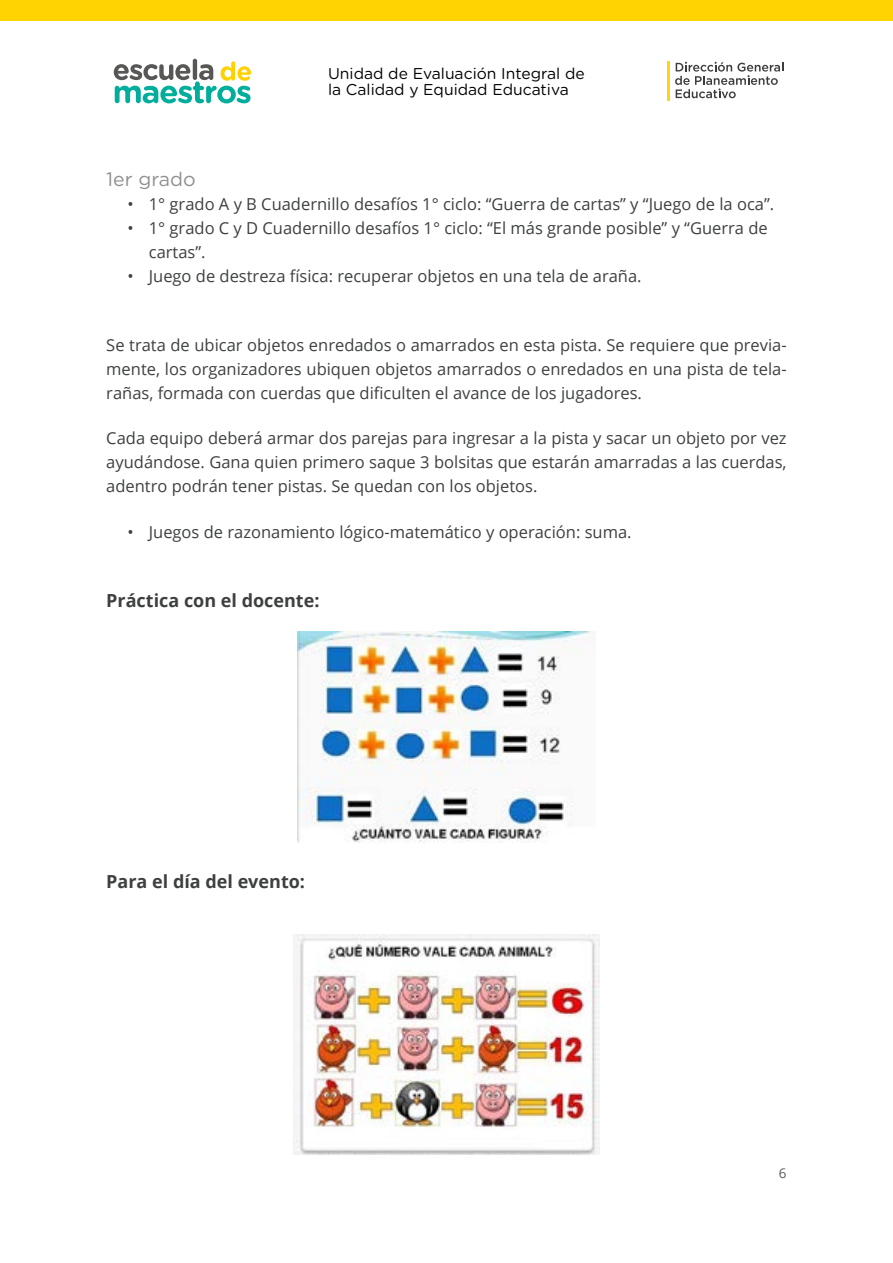
<style>
.page{position:relative;width:893px;height:1263px;background:#fff}
.page>*{position:absolute;margin:0;border:0;box-sizing:border-box;transform-origin:0 0}
.t1{font:19.5px "Gotham Rounded";color:#8f9091}
.t2{font:700 18px "Open Sans";color:#3e4040}
.t3{font:16.5px/24px "Open Sans";color:#3e4040;text-align:justify}
.t4{font:15.6px/16.2px "Gotham Rounded";color:#000}
.t5{font:13.5px "Open Sans";color:#5a5c5c}
</style>
<div class="page">
<div style="left:0;top:0;width:893px;height:21px;background:#ffd300"></div>
<hr style="left:193px;top:59px;width:4px;height:21px;background:#575756;border-radius:2px">
<svg style="left:114px;top:61px;width:137px;height:42px"></svg>
<hr style="left:668px;top:61px;width:2px;height:40px;background:#fdd315">
<svg style="left:675px;top:62px;width:108px;height:36px"></svg>
<img style="left:297px;top:632px;width:299px;height:210px">
<img style="left:293px;top:934px;width:307px;height:220px">
<p class="t4" style="left:328px;top:64px;width:258px">Unidad de Evaluación Integral de la Calidad y Equidad Educativa</p>
<p class="t1" style="left:106px;top:165px;width:91px">1er grado</p>
<p class="t3" style="left:128px;top:191px;width:648px">• 1° grado A y B Cuadernillo desafíos 1° ciclo: “Guerra de cartas” y “Juego de la oca”.</p>
<p class="t3" style="left:149px;top:215px;width:620px;text-indent:-21px">• 1° grado C y D Cuadernillo desafíos 1° ciclo: “El más grande posible” y “Guerra de cartas”.</p>
<p class="t3" style="left:128px;top:263px;width:516px">• Juego de destreza física: recuperar objetos en una tela de araña.</p>
<p class="t3" style="left:106px;top:333px;width:682px">Se trata de ubicar objetos enredados o amarrados en esta pista. Se requiere que previa&shy;mente, los organizadores ubiquen objetos amarrados o enredados en una pista de tela&shy;rañas, formada con cuerdas que dificulten el avance de los jugadores.</p>
<p class="t3" style="left:106px;top:426px;width:682px">Cada equipo deberá armar dos parejas para ingresar a la pista y sacar un objeto por vez ayudándose. Gana quien primero saque 3 bolsitas que estarán amarradas a las cuerdas, adentro podrán tener pistas. Se quedan con los objetos.</p>
<p class="t3" style="left:128px;top:519px;width:506px">• Juegos de razonamiento lógico-matemático y operación: suma.</p>
<p class="t2" style="left:106px;top:587px;width:215px">Práctica con el docente:</p>
<p class="t2" style="left:106px;top:869px;width:200px">Para el día del evento:</p>
<p class="t5" style="left:779px;top:1163px;width:9px">6</p>
</div>
